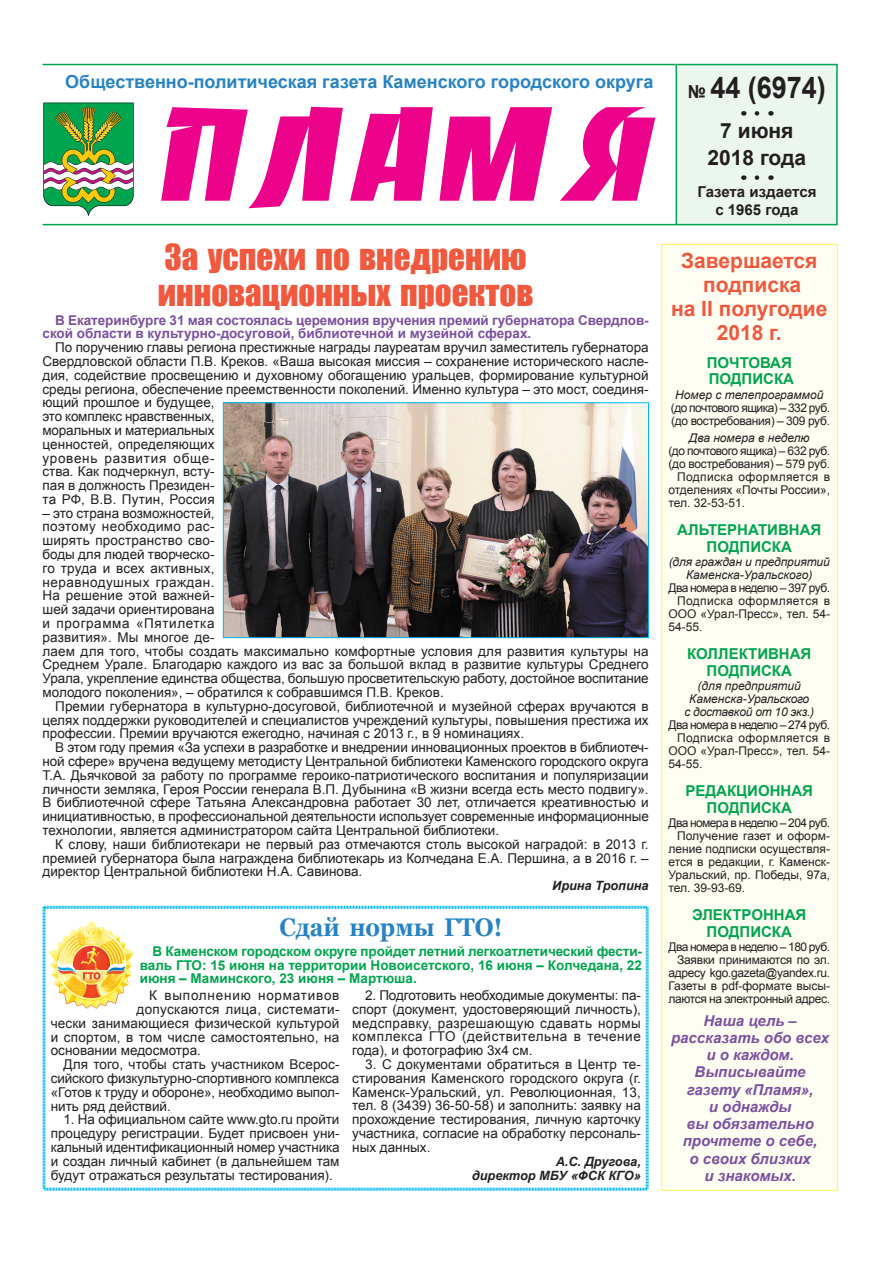
<style>
.page{position:relative;width:893px;height:1263px;background:#fff}
.page>*{position:absolute;margin:0;border:0;box-sizing:border-box;transform-origin:0 0}
.t1{font:120px "Banco Normal";color:#ed028c;scale:1.15 1}
.t2{font:33px/36px "Impact";color:#f0593e}
.t3{font:700 30px "Arial";color:#231f20;scale:.9 1}
.t4{font:700 25.5px "Georgia";color:#2783c5;scale:.9 1}
.t5{font:700 21px/24px "Arial";color:#f0593e;text-align:center}
.t6{font:700 21px/27px "Arial";color:#231f20;text-align:center}
.t7{font:700 18px "Arial";color:#2783c5}
.t8{font:italic 700 15px/17.2px "Arial";color:#7c51a1;text-align:center}
.t9{font:700 15px/16.5px "Arial";color:#00a54f;text-align:center}
.t10{font:700 15px "Arial";color:#231f20}
.t11{font:13.5px/13.8px "Arial";color:#231f20;text-align:justify}
.t12{font:700 13.5px/13.8px "Arial";color:#00a54f;text-align:justify}
.t13{font:700 13.5px/13.8px "Arial";letter-spacing:-.005em;color:#7c51a1}
.t14{font:13.5px "Arial";letter-spacing:.025em;color:#231f20}
.t15{font:13.5px "Arial";letter-spacing:.055em;color:#231f20}
.t16{font:italic 700 12.75px/13.8px "Arial";color:#231f20;text-align:right}
.t17{font:12px/13px "Arial";letter-spacing:-.015em;color:#231f20;text-align:right}
.t18{font:italic 12px/13px "Arial";color:#231f20;text-align:center}
.t19{font:12px "Arial";letter-spacing:-.05em;color:#231f20}
.t20{font:12px "Arial";letter-spacing:.03em;color:#231f20}
.t21{font:italic 12px/13px "Arial";letter-spacing:-.02em;color:#231f20;text-align:center}
.t22{font:12px/13px "Arial";letter-spacing:-.035em;color:#231f20}
.t23{font:12px "Arial";letter-spacing:-.04em;color:#231f20}
.t24{font:12px "Arial";letter-spacing:.005em;color:#231f20}
.s1{font-size:18px}
</style>
<div class="page">
<div style="left:676px;top:64px;width:162px;height:161px;background:#ebf6ee;border:2px solid #00a54f"></div>
<hr style="left:43px;top:64px;width:633px;height:1px;background:#00a54f">
<hr style="left:43px;top:224px;width:633px;height:1px;background:#00a54f">
<svg style="left:757px;top:175px;width:3px;height:5px"></svg>
<svg style="left:757px;top:111px;width:3px;height:5px"></svg>
<svg style="left:43px;top:103px;width:91px;height:113px"></svg>
<div style="left:661px;top:244px;width:177px;height:947px;background:#fffef3;border:1px solid #fff34f"></div>
<img style="left:225px;top:405px;width:422px;height:231px">
<div style="left:223px;top:403px;width:426px;height:235px;border:1px solid #00baf1"></div>
<svg style="left:42px;top:905px;width:607px;height:286px"></svg>
<h3 class="t7" style="left:65px;top:69px;width:590px">Общественно-политическая газета Каменского городского округа</h3>
<h3 class="t3" style="left:688px;top:67px;width:155px"><span class="s1">№</span> 44 (6974)</h3>
<h3 class="t6" style="left:708px;top:118px;width:100px">7 июня<br>2018 года</h3>
<p class="t10" style="left:697px;top:182px;width:121px">Газета издается</p>
<h1 class="t1" style="left:150px;top:83px;width:444px">ПЛАМЯ</h1>
<p class="t10" style="left:715px;top:200px;width:84px">с 1965 года</p>
<h2 class="t2" style="left:158px;top:238px;width:377px">За успехи по внедрению инновационных проектов</h2>
<p class="t13" style="left:43px;top:313px;width:608px;text-indent:13px">В Екатеринбурге 31 мая состоялась церемония вручения премий губернатора Свердлов&shy;ской области в культурно-досуговой, библиотечной и музейной сферах.</p>
<p class="t11" style="left:43px;top:341px;width:608px;text-align:left;text-indent:13px">По поручению главы региона престижные награды лауреатам вручил заместитель губернатора Свердловской области П.В. Креков. «Ваша высокая миссия – сохранение исторического насле&shy;дия, содействие просвещению и духовному обогащению уральцев, формирование культурной среды региона, обеспечение преемственности поколений. Именно культура – это мост, соединя&shy;ющий прошлое и будущее,<br>это комплекс нравственных,<br>моральных и материальных<br>ценностей, определяющих<br>уровень развития обще-<br>ства. Как подчеркнул, всту-<br>пая в должность Президен-<br>та РФ, В.В. Путин, Россия</p>
<p class="t11" style="left:43px;top:506px;width:608px;text-align:left">– это страна возможностей,<br>поэтому необходимо рас-<br>ширять пространство сво-<br>боды для людей творческо-<br>го труда и всех активных,<br>неравнодушных граждан.<br>На решение этой важней-<br>шей задачи ориентирована<br>и программа «Пятилетка<br>развития». Мы многое де-<br>лаем для того, чтобы создать максимально комфортные условия для развития культуры на Среднем Урале. Благодарю каждого из вас за большой вклад в развитие культуры Среднего Урала, укрепление единства общества, большую просветительскую работу, достойное воспитание молодого поколения», – обратился к собравшимся П.В. Креков.</p>
<p class="t11" style="left:43px;top:699px;width:608px;text-indent:13px">Премии губернатора в культурно-досуговой, библиотечной и музейной сферах вручаются в целях поддержки руководителей и специалистов учреждений культуры, повышения престижа их профессии. Премии вручаются ежегодно, начиная с 2013 г., в 9 номинациях.</p>
<p class="t11" style="left:43px;top:741px;width:608px;text-indent:13px">В этом году премия «За успехи в разработке и внедрении инновационных проектов в библиотеч&shy;ной сфере» вручена ведущему методисту Центральной библиотеки Каменского городского округа Т.А. Дьячковой за работу по программе героико-патриотического воспитания и популяризации личности земляка, героя России генерала В.П. Дубынина «В жизни всегда есть место подвигу».<br>В библиотечной сфере Татьяна Александровна работает 30 лет, отличается креативностью и инициативностью, в профессиональной деятельности использует современные информационные технологии, является администратором сайта Центральной библиотеки.</p>
<p class="t11" style="left:43px;top:837px;width:608px;text-indent:13px">К слову, наши библиотекари не первый раз отмечаются столь высокой наградой: в 2013 г. премией губернатора была награждена библиотекарь из Колчедана Е.А. Першина, а в 2016 г. – директор Центральной библиотеки Н.А. Савинова.</p>
<p class="t16" style="left:552px;top:879px;width:98px">Ирина Тропина</p>
<h3 class="t4" style="left:279px;top:911px;width:249px">Сдай нормы ГТО!</h3>
<p class="t12" style="left:140px;top:945px;width:504px;text-indent:13px">В Каменском городском округе пройдет летний легкоатлетический фести&shy;валь ГТО: 15 июня на территории Новоисетского, 16 июня – Колчедана, 22 июня – Маминского, 23 июня – Мартюша.</p>
<p class="t15" style="left:149px;top:986px;width:192px">К выполнению нормативов</p>
<p class="t14" style="left:137px;top:1000px;width:204px">допускаются лица, системати-</p>
<p class="t11" style="left:51px;top:1016px;width:290px">чески занимающиеся физической культурой</p>
<p class="t11" style="left:51px;top:1030px;width:290px">и спортом, в том числе самостоятельно, на</p>
<p class="t11" style="left:51px;top:1044px;width:152px">основании медосмотра.</p>
<p class="t11" style="left:64px;top:1057px;width:277px">Для того, чтобы стать участником Всерос-</p>
<p class="t11" style="left:51px;top:1071px;width:290px">сийского физкультурно-спортивного комплекса</p>
<p class="t11" style="left:51px;top:1085px;width:290px">«Готов к труду и обороне», необходимо выпол-</p>
<p class="t11" style="left:51px;top:1099px;width:122px">нить ряд действий.</p>
<p class="t11" style="left:51px;top:1113px;width:290px;text-indent:13px">1. На официальном сайте www.gto.ru пройти процедуру регистрации. Будет присвоен уни&shy;кальный идентификационный номер участника и создан личный кабинет (в дальнейшем там будут отражаться результаты тестирования).</p>
<p class="t11" style="left:352px;top:988px;width:290px;text-indent:13px">2. Подготовить необходимые документы: па&shy;спорт (документ, удостоверяющий личность), медсправку, разрешающую сдавать нормы комплекса ГТО (действительна в течение года), и фотографию 3х4 см.</p>
<p class="t11" style="left:352px;top:1057px;width:290px;text-indent:13px">3. С документами обратиться в Центр те&shy;стирования Каменского городского округа (г.<br>Каменск-Уральский, ул. Революционная, 13, тел. 8 (3439) 36-50-58) и заполнить: заявку на прохождение тестирования, личную карточку участника, согласие на обработку персональ&shy;ных данных.</p>
<p class="t16" style="left:472px;top:1155px;width:170px">А.С. Другова,<br>директор МБУ «ФСК КГО»</p>
<h3 class="t5" style="left:671px;top:249px;width:158px">Завершается подписка<br>на II полугодие<br>2018 г.</h3>
<p class="t9" style="left:707px;top:354px;width:89px;text-align:left">ПОЧТОВАЯ<br>ПОДПИСКА</p>
<p class="t18" style="left:675px;top:388px;width:150px">Номер с телепрограммой</p>
<p class="t22" style="left:671px;top:401px;width:161px">(до почтового ящика) – 332 руб. (до востребования) – 309 руб.</p>
<p class="t18" style="left:689px;top:431px;width:122px">Два номера в неделю</p>
<p class="t23" style="left:668px;top:443px;width:163px">(до почтового ящика) – 632 руб.</p>
<p class="t17" style="left:668px;top:457px;width:163px">(до востребования) – 579 руб.</p>
<p class="t20" style="left:677px;top:469px;width:155px">Подписка оформляется в</p>
<p class="t17" style="left:668px;top:484px;width:163px">отделениях «Почты России»,</p>
<p class="t17" style="left:668px;top:497px;width:78px">тел. 32-53-51.</p>
<p class="t9" style="left:677px;top:522px;width:146px">АЛЬТЕРНАТИВНАЯ<br>ПОДПИСКА</p>
<p class="t18" style="left:669px;top:555px;width:163px">(для граждан и предприятий<br>Каменска-Уральского)</p>
<p class="t19" style="left:668px;top:580px;width:163px">Два номера в неделю – 397 руб.</p>
<p class="t20" style="left:677px;top:593px;width:155px">Подписка оформляется в</p>
<p class="t17" style="left:668px;top:608px;width:163px">ООО «Урал-Пресс», тел. 54-</p>
<p class="t17" style="left:668px;top:621px;width:36px">54-55.</p>
<p class="t9" style="left:687px;top:646px;width:126px">КОЛЛЕКТИВНАЯ<br>ПОДПИСКА</p>
<p class="t21" style="left:684px;top:679px;width:131px">(для предприятий<br>Каменска-Уральского<br>с доставкой от 10 экз.)</p>
<p class="t19" style="left:668px;top:717px;width:163px">Два номера в неделю – 274 руб.</p>
<p class="t20" style="left:677px;top:730px;width:155px">Подписка оформляется в</p>
<p class="t17" style="left:668px;top:745px;width:163px">ООО «Урал-Пресс», тел. 54-</p>
<p class="t17" style="left:668px;top:758px;width:36px">54-55.</p>
<p class="t9" style="left:686px;top:783px;width:129px">РЕДАКЦИОННАЯ<br>ПОДПИСКА</p>
<p class="t19" style="left:668px;top:815px;width:163px">Два номера в неделю – 204 руб.</p>
<p class="t24" style="left:677px;top:828px;width:155px">Получение газет и оформ-</p>
<p class="t17" style="left:668px;top:843px;width:163px">ление подписки осуществля-</p>
<p class="t17" style="left:668px;top:856px;width:163px">ется в редакции, г. Каменск-</p>
<p class="t17" style="left:668px;top:869px;width:163px">Уральский, пр. Победы, 97а,</p>
<p class="t17" style="left:668px;top:882px;width:78px">тел. 39-93-69.</p>
<p class="t9" style="left:692px;top:907px;width:116px">ЭЛЕКТРОННАЯ<br>ПОДПИСКА</p>
<p class="t17" style="left:668px;top:941px;width:163px">Два номера в неделю – 180 руб.<br>Заявки принимаются по эл. адресу kgo.gazeta@yandex.ru.<br>Газеты в pdf-формате высы&shy;лаются на электронный адрес.</p>
<p class="t8" style="left:671px;top:1012px;width:160px">Наша цель – рассказать обо всех и о каждом.<br>Выписывайте газету «Пламя»,<br>и однажды<br>вы обязательно прочтете о себе,<br>о своих близких<br>и знакомых.</p>
</div>
